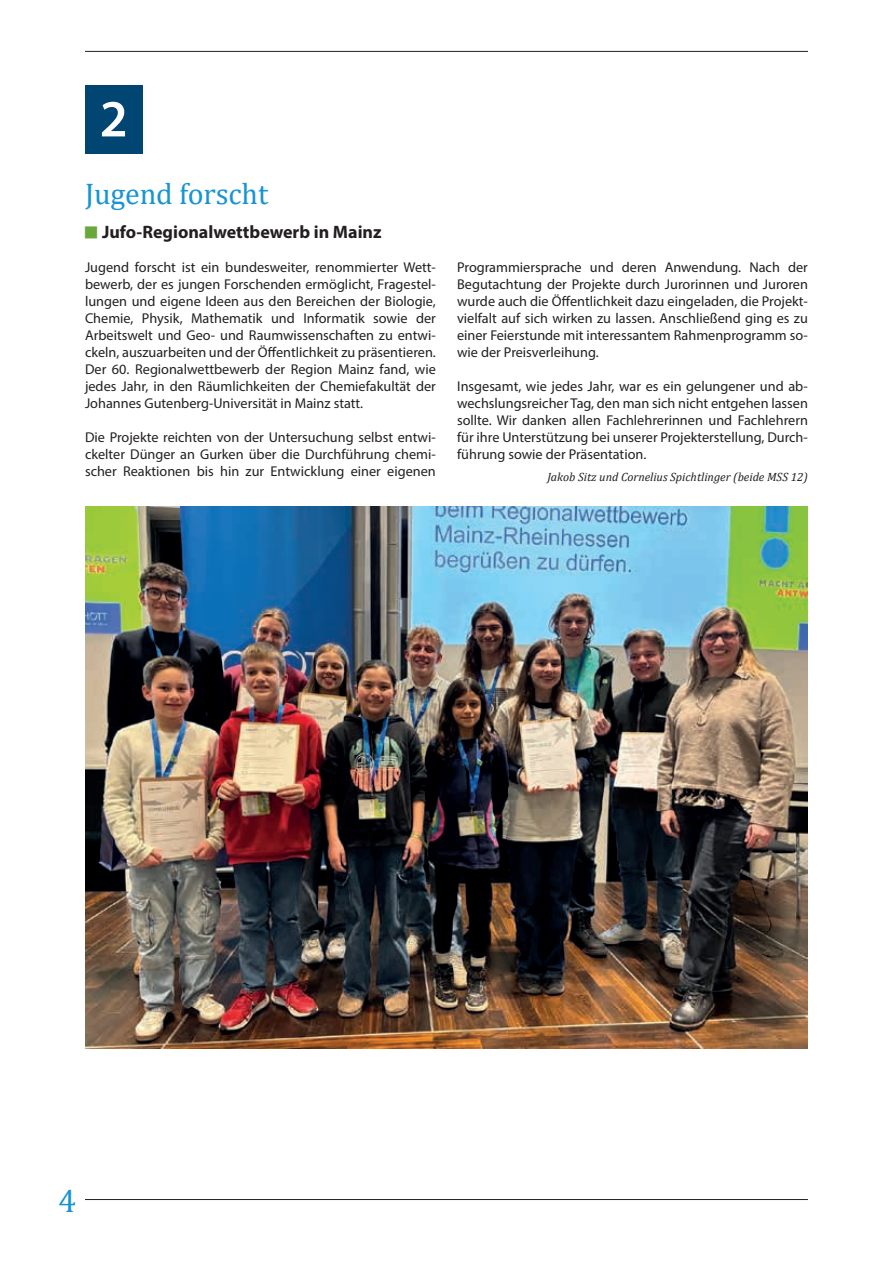
<style>
.page{position:relative;width:893px;height:1263px;background:#fff}
.page>*{position:absolute;margin:0;border:0;box-sizing:border-box;transform-origin:0 0}
.t1{font:600 52.5px "Myriad Pro";color:#fff}
.t2{font:33px "Cambria";color:#1894d3}
.t3{font:30px "Cambria";letter-spacing:-.005em;color:#1894d3}
.t4{font:700 18px "Myriad Pro";color:#231f20}
.t5{font:14.25px/17px "Myriad Pro";color:#231f20;text-align:justify}
.t6{font:italic 12px "Cambria";color:#231f20}
</style>
<div class="page">
<hr style="left:85px;top:51px;width:723px;height:1px;background:#231f20">
<hr style="left:85px;top:1199px;width:723px;height:1px;background:#231f20">
<div style="left:85px;top:85px;width:57px;height:68px;background:#014672"></div>
<img style="left:85px;top:506px;width:723px;height:542px">
<h1 class="t1" style="left:100px;top:85px;width:30px">2</h1>
<h3 class="t3" style="left:85px;top:176px;width:185px">Jugend forscht</h3>
<p class="t4" style="left:102px;top:220px;width:281px">Jufo-Regionalwettbewerb in Mainz</p>
<p class="t5" style="left:85px;top:259px;width:352px">Jugend forscht ist ein bundesweiter, renommierter Wett&shy;bewerb, der es jungen Forschenden ermöglicht, Fragestel&shy;lungen und eigene Ideen aus den Bereichen der Biologie, Chemie, Physik, Mathematik und Informatik sowie der Arbeitswelt und Geo- und Raumwissenschaften zu entwi&shy;ckeln, auszuarbeiten und der Öffentlichkeit zu präsentieren.<br>Der 60. Regionalwettbewerb der Region Mainz fand, wie jedes Jahr, in den Räumlichkeiten der Chemiefakultät der Johannes Gutenberg-Universität in Mainz statt.</p>
<p class="t5" style="left:85px;top:429px;width:352px">Die Projekte reichten von der Untersuchung selbst entwi&shy;ckelter Dünger an Gurken über die Durchführung chemi&shy;scher Reaktionen bis hin zur Entwicklung einer eigenen</p>
<p class="t5" style="left:457px;top:259px;width:352px">Programmiersprache und deren Anwendung. Nach der Begutachtung der Projekte durch Jurorinnen und Juroren wurde auch die Öffentlichkeit dazu eingeladen, die Projekt&shy;vielfalt auf sich wirken zu lassen. Anschließend ging es zu einer Feierstunde mit interessantem Rahmenprogramm so&shy;wie der Preisverleihung.</p>
<p class="t5" style="left:457px;top:378px;width:352px">Insgesamt, wie jedes Jahr, war es ein gelungener und ab&shy;wechslungsreicher Tag, den man sich nicht entgehen lassen sollte. Wir danken allen Fachlehrerinnen und Fachlehrern für ihre Unterstützung bei unserer Projekterstellung, Durch&shy;führung sowie der Präsentation.</p>
<p class="t6" style="left:547px;top:468px;width:262px">Jakob Sitz und Cornelius Spichtlinger (beide MSS 12)</p>
<h2 class="t2" style="left:58px;top:1181px;width:20px">4</h2>
</div>
